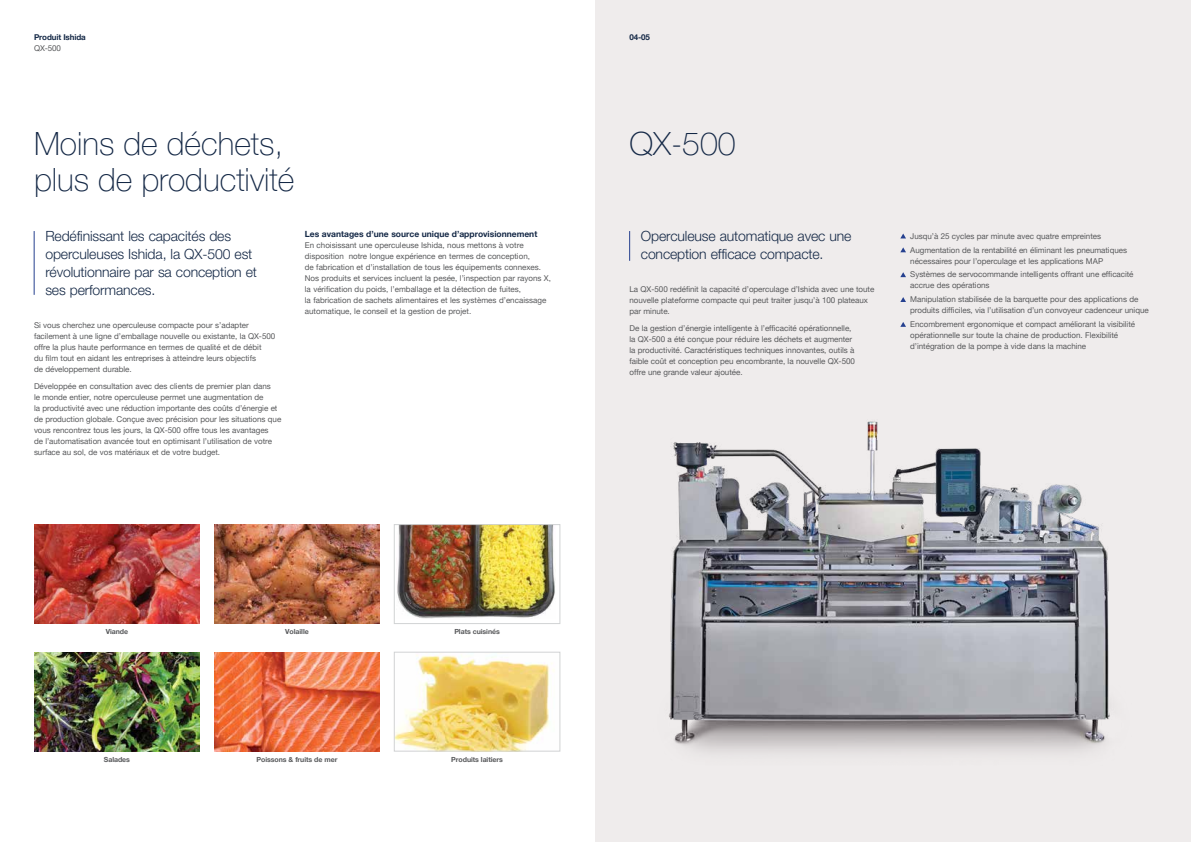
<style>
.page{position:relative;width:1191px;height:842px;background:#fff}
.page>*{position:absolute;margin:0;border:0;box-sizing:border-box;transform-origin:0 0}
.t1{font:100 32px/36px "Helvetica Neue LT Pro";color:#142846}
.t2{font:300 14px/18px "Helvetica Neue LT Pro";letter-spacing:-.01em;color:#142846}
.t3{font:700 8.5px "Helvetica Neue LT Pro";color:#142846}
.t4{font:8px/11px "Helvetica Neue LT Pro";letter-spacing:-.005em;color:#58595b}
.t5{font:700 8px "Helvetica Neue LT Pro";letter-spacing:-.015em;color:#142846}
.t6{font:700 7px "Helvetica Neue LT Pro";letter-spacing:-.01em;color:#58595b}
</style>
<div class="page">
<img style="left:396px;top:655px;width:159px;height:94px">
<div style="left:394px;top:652px;width:166px;height:99px;border:1px solid #d1d3d4"></div>
<img style="left:34px;top:652px;width:166px;height:99px">
<img style="left:34px;top:524px;width:166px;height:100px">
<img style="left:214px;top:652px;width:166px;height:99px">
<hr style="left:34px;top:231px;width:1px;height:64px;background:#25408f">
<img style="left:214px;top:524px;width:166px;height:100px">
<div style="left:595px;top:0;width:596px;height:842px;background:#efecec"></div>
<hr style="left:629px;top:231px;width:1px;height:30px;background:#25408f">
<svg style="left:900px;top:234px;width:6px;height:4px"></svg>
<svg style="left:900px;top:247px;width:6px;height:5px"></svg>
<svg style="left:900px;top:272px;width:6px;height:5px"></svg>
<svg style="left:900px;top:297px;width:6px;height:5px"></svg>
<svg style="left:900px;top:322px;width:6px;height:5px"></svg>
<img style="left:669px;top:421px;width:441px;height:332px">
<img style="left:397px;top:526px;width:158px;height:93px">
<div style="left:394px;top:524px;width:166px;height:100px;border:1px solid #d1d3d4"></div>
<p class="t5" style="left:34px;top:32px;width:53px">Produit Ishida</p>
<p class="t4" style="left:34px;top:42px;width:29px">QX-500</p>
<h1 class="t1" style="left:34px;top:126px;width:262px">Moins de déchets, plus de productivité</h1>
<h2 class="t2" style="left:45px;top:227px;width:213px">Redéfinissant les capacités des operculeuses Ishida, la QX-500 est révolutionnaire par sa conception et ses performances.</h2>
<p class="t4" style="left:34px;top:319px;width:243px">Si vous cherchez une operculeuse compacte pour s’adapter facilement à une ligne d’emballage nouvelle ou existante, la QX-500 offre la plus haute performance en termes de qualité et de débit<br>du film tout en aidant les entreprises à atteindre leurs objectifs<br>de développement durable.</p>
<p class="t4" style="left:34px;top:380px;width:249px">Développée en consultation avec des clients de premier plan dans<br>le monde entier, notre operculeuse permet une augmentation de<br>la productivité avec une réduction importante des coûts d’énergie et de production globale. Conçue avec précision pour les situations que vous rencontrez tous les jours, la QX-500 offre tous les avantages<br>de l’automatisation avancée tout en optimisant l’utilisation de votre surface au sol, de vos matériaux et de votre budget.</p>
<p class="t3" style="left:305px;top:229px;width:234px">Les avantages d’une source unique d’approvisionnement</p>
<p class="t4" style="left:305px;top:240px;width:248px">En choisissant une operculeuse Ishida, nous mettons à votre disposition notre longue expérience en termes de conception,<br>de fabrication et d’installation de tous les équipements connexes.<br>Nos produits et services incluent la pesée, l’inspection par rayons X, la vérification du poids, l’emballage et la détection de fuites,<br>la fabrication de sachets alimentaires et les systèmes d’encaissage automatique, le conseil et la gestion de projet.</p>
<p class="t6" style="left:106px;top:627px;width:24px">Viande</p>
<p class="t6" style="left:104px;top:755px;width:28px">Salades</p>
<p class="t6" style="left:285px;top:627px;width:25px">Volaille</p>
<p class="t6" style="left:257px;top:755px;width:82px">Poissons &amp; fruits de mer</p>
<p class="t6" style="left:454px;top:627px;width:47px">Plats cuisinés</p>
<p class="t6" style="left:451px;top:755px;width:53px">Produits laitiers</p>
<p class="t5" style="left:629px;top:32px;width:22px">04-05</p>
<h1 class="t1" style="left:629px;top:126px;width:108px">QX-500</h1>
<h2 class="t2" style="left:641px;top:227px;width:212px">Operculeuse automatique avec une conception efficace compacte.</h2>
<p class="t4" style="left:629px;top:283px;width:246px">La QX-500 redéfinit la capacité d’operculage d’Ishida avec une toute nouvelle plateforme compacte qui peut traiter jusqu’à 100 plateaux par minute.</p>
<p class="t4" style="left:629px;top:322px;width:227px">De la gestion d’énergie intelligente à l’efficacité opérationnelle, la QX-500 a été conçue pour réduire les déchets et augmenter la productivité. Caractéristiques techniques innovantes, outils à faible coût et conception peu encombrante, la nouvelle QX-500 offre une grande valeur ajoutée.</p>
<p class="t4" style="left:910px;top:229px;width:218px;line-height:13.8px">Jusqu’à 25 cycles par minute avec quatre empreintes<br>Augmentation de la rentabilité en éliminant les pneumatiques</p>
<p class="t4" style="left:910px;top:254px;width:225px;line-height:13.8px">nécessaires pour l’operculage et les applications MAP<br>Systèmes de servocommande intelligents offrant une efficacité</p>
<p class="t4" style="left:910px;top:279px;width:230px;line-height:13.8px">accrue des opérations<br>Manipulation stabilisée de la barquette pour des applications de</p>
<p class="t4" style="left:910px;top:303px;width:240px;line-height:13.8px">produits difficiles, via l’utilisation d’un convoyeur cadenceur unique<br>Encombrement ergonomique et compact améliorant la visibilité</p>
<p class="t4" style="left:910px;top:330px;width:209px">opérationnelle sur toute la chaine de production. Flexibilité d’intégration de la pompe à vide dans la machine</p>
</div>
